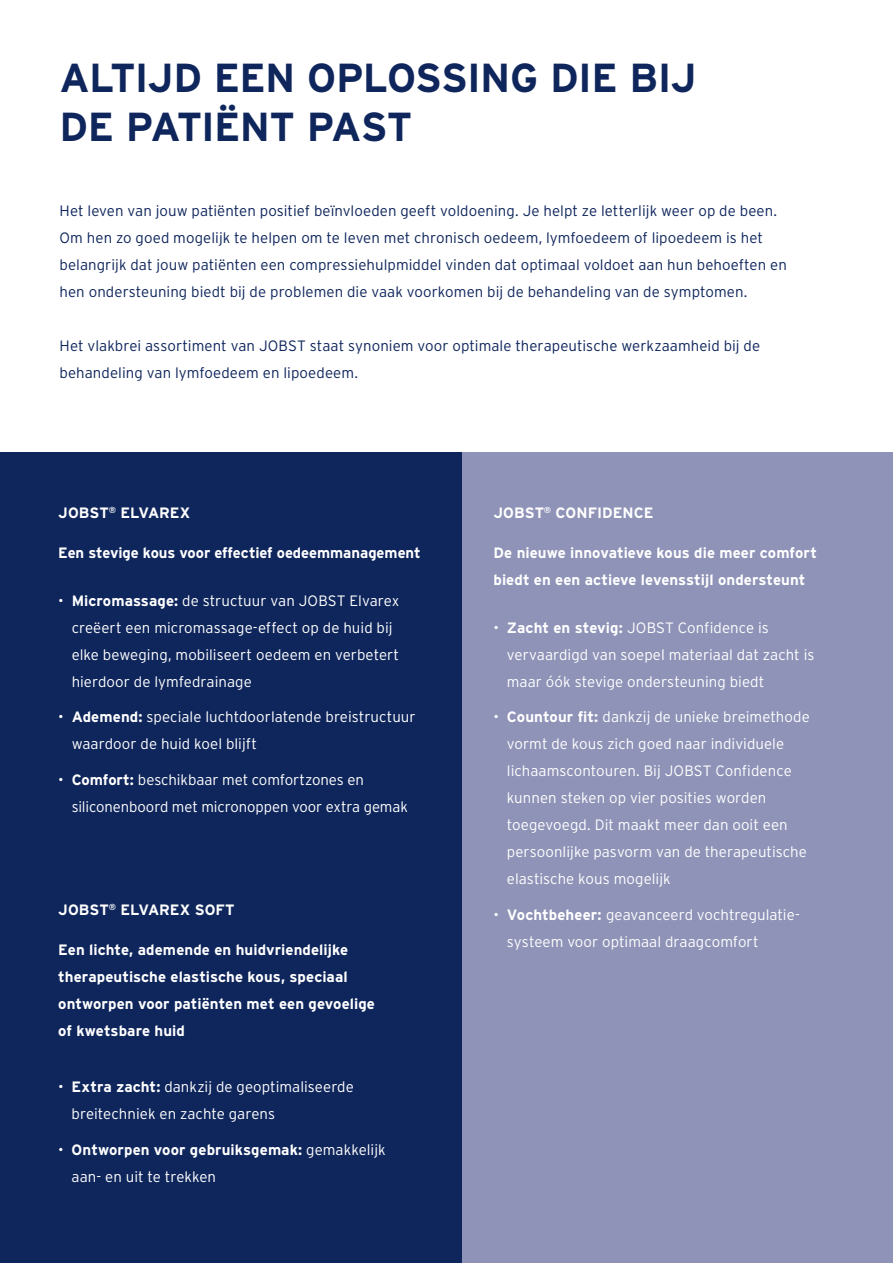
<style>
.page{position:relative;width:893px;height:1263px;background:#fff}
.page>*{position:absolute;margin:0;border:0;box-sizing:border-box;transform-origin:0 0}
.t1{font:700 40.5px/48.6px "Interstate";letter-spacing:-.02em;color:#0f265c}
.t2{font:300 15px/27px "Interstate";letter-spacing:.005em;color:#fff}
.t3{font:300 15px/27px "Interstate";letter-spacing:.005em;color:#0f265c}
.t4{font:700 15px/27px "Interstate";color:#fff}
.s1{font-weight:700}
</style>
<div class="page">
<div style="left:446px;top:453px;width:447px;height:810px;background:#8e93b7"></div>
<div style="left:0;top:453px;width:461px;height:810px;background:#0f265c"></div>
<h1 class="t1" style="left:60px;top:53px;width:639px">ALTIJD EEN OPLOSSING DIE BIJ<br>DE PATIËNT PAST</h1>
<p class="t3" style="left:60px;top:197px;width:729px">Het leven van jouw patiënten positief beïnvloeden geeft voldoening. Je helpt ze letterlijk weer op de been.<br>Om hen zo goed mogelijk te helpen om te leven met chronisch oedeem, lymfoedeem of lipoedeem is het belangrijk dat jouw patiënten een compressiehulpmiddel vinden dat optimaal voldoet aan hun behoeften en hen ondersteuning biedt bij de problemen die vaak voorkomen bij de behandeling van de symptomen.</p>
<p class="t3" style="left:60px;top:332px;width:702px">Het vlakbrei assortiment van JOBST staat synoniem voor optimale therapeutische werkzaamheid bij de behandeling van lymfoedeem en lipoedeem.</p>
<p class="t4" style="left:58px;top:499px;width:134px">JOBST<sup>®</sup> ELVAREX</p>
<p class="t4" style="left:58px;top:539px;width:364px">Een stevige kous voor effectief oedeemmanagement</p>
<p class="t2" style="left:72px;top:587px;width:329px;text-indent:-13px">• <span class="s1">Micromassage:</span> de structuur van JOBST Elvarex creëert een micromassage-effect op de huid bij elke beweging, mobiliseert oedeem en verbetert hierdoor de lymfedrainage</p>
<p class="t2" style="left:72px;top:703px;width:345px;text-indent:-13px">• <span class="s1">Ademend:</span> speciale luchtdoorlatende breistructuur waardoor de huid koel blijft</p>
<p class="t2" style="left:72px;top:766px;width:338px;text-indent:-13px">• <span class="s1">Comfort:</span> beschikbaar met comfortzones en siliconenboord met micronoppen voor extra gemak</p>
<p class="t4" style="left:58px;top:896px;width:178px">JOBST<sup>®</sup> ELVAREX SOFT</p>
<p class="t4" style="left:58px;top:936px;width:318px">Een lichte, ademende en huidvriendelijke therapeutische elastische kous, speciaal ontworpen voor patiënten met een gevoelige of kwetsbare huid</p>
<p class="t2" style="left:72px;top:1073px;width:284px;text-indent:-13px">• <span class="s1">Extra zacht:</span> dankzij de geoptimaliseerde breitechniek en zachte garens</p>
<p class="t2" style="left:72px;top:1136px;width:316px;text-indent:-13px">• <span class="s1">Ontworpen voor gebruiksgemak:</span> gemakkelijk aan- en uit te trekken</p>
<p class="t4" style="left:493px;top:499px;width:162px">JOBST<sup>®</sup> CONFIDENCE</p>
<p class="t4" style="left:493px;top:539px;width:325px">De nieuwe innovatieve kous die meer comfort biedt en een actieve levensstijl ondersteunt</p>
<p class="t2" style="left:507px;top:614px;width:309px;text-indent:-13px">• <span class="s1">Zacht en stevig:</span> JOBST Confidence is vervaardigd van soepel materiaal dat zacht is maar óók stevige ondersteuning biedt</p>
<p class="t2" style="left:507px;top:703px;width:304px;text-indent:-13px">• <span class="s1">Countour fit:</span> dankzij de unieke breimethode vormt de kous zich goed naar individuele lichaamscontouren. Bij JOBST Confidence kunnen steken op vier posities worden toegevoegd. Dit maakt meer dan ooit een persoonlijke pasvorm van de therapeutische elastische kous mogelijk</p>
<p class="t2" style="left:507px;top:901px;width:294px;text-indent:-13px">• <span class="s1">Vochtbeheer:</span> geavanceerd vochtregulatie&shy;systeem voor optimaal draagcomfort</p>
</div>
